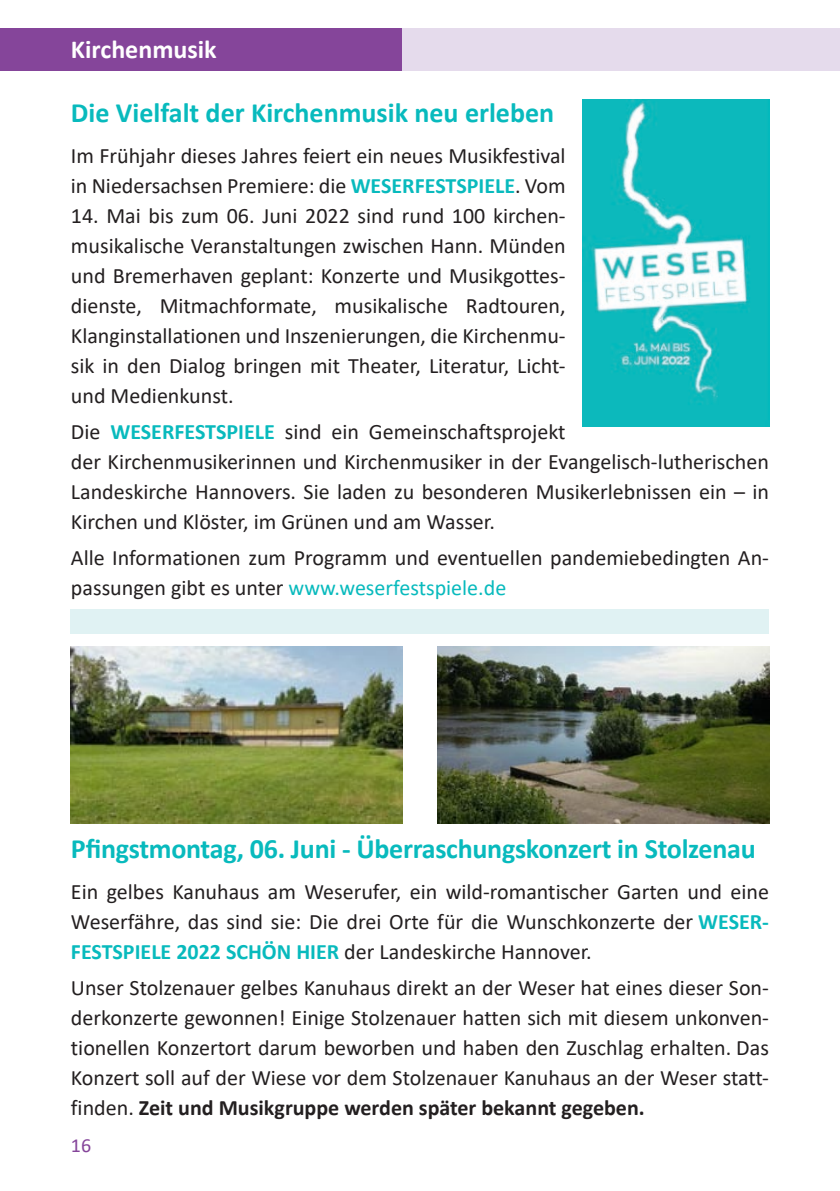
<style>
.page{position:relative;width:840px;height:1191px;background:#fff}
.page>*{position:absolute;margin:0;border:0;box-sizing:border-box;transform-origin:0 0}
.t1{font:700 28px "Calibri";letter-spacing:-.01em;color:#08babd}
.t2{font:700 26px "Calibri";color:#fff}
.t3{font:22px/30px "Calibri";color:#231f20}
.t4{font:20px "Calibri";color:#85459a}
.s1{font-weight:700;color:#08babd}
.s2{color:#08babd}
.s3{font-weight:700}
</style>
<div class="page">
<div style="left:0;top:28px;width:403px;height:43px;background:#85459a"></div>
<div style="left:403px;top:28px;width:436px;height:43px;background:#e5dbec"></div>
<hr style="left:839px;top:28px;width:1px;height:43px;background:#e5dbec">
<div style="left:71px;top:609px;width:697px;height:25px;background:#e0f2f3"></div>
<img style="left:582px;top:99px;width:186px;height:327px">
<img style="left:71px;top:647px;width:332px;height:176px">
<img style="left:437px;top:646px;width:331px;height:177px">
<p class="t2" style="left:71px;top:31px;width:147px">Kirchenmusik</p>
<p class="t1" style="left:71px;top:93px;width:484px">Die Vielfalt der Kirchenmusik neu erleben</p>
<p class="t3" style="left:71px;top:140px;width:496px">Im Frühjahr dieses Jahres feiert ein neues Musikfestival in Niedersachsen Premiere: die <span class="s1">WESERFESTSPIELE</span>. Vom</p>
<p class="t3" style="left:71px;top:200px;width:496px;text-align:justify">14. Mai bis zum 06. Juni 2022 sind rund 100 kirchen&shy;musikalische Veranstaltungen zwischen Hann. Münden und Bremerhaven geplant: Konzerte und Musikgottes&shy;dienste, Mitmachformate, musikalische Radtouren, Klanginstallationen und Inszenierungen, die Kirchenmu&shy;sik in den Dialog bringen mit Theater, Literatur, Licht&shy;und Medienkunst.</p>
<p class="t3" style="left:71px;top:416px;width:699px">Die <span class="s1">WESERFESTSPIELE</span> sind ein Gemeinschaftsprojekt<br>der Kirchenmusikerinnen und Kirchenmusiker in der Evangelisch-lutherischen Landeskirche Hannovers. Sie laden zu besonderen Musikerlebnissen ein – in Kirchen und Klöster, im Grünen und am Wasser.</p>
<p class="t3" style="left:71px;top:542px;width:699px">Alle Informationen zum Programm und eventuellen pandemiebedingten An&shy;passungen gibt es unter <span class="s2">www.weserfestspiele.de</span></p>
<p class="t1" style="left:71px;top:828px;width:686px">Pfingstmontag, 06. Juni - Überraschungskonzert in Stolzenau</p>
<p class="t3" style="left:71px;top:876px;width:699px;text-align:justify">Ein gelbes Kanuhaus am Weserufer, ein wild-romantischer Garten und eine Weserfähre, das sind sie: Die drei Orte für die Wunschkonzerte der <span class="s1">WESER-FESTSPIELE 2022 SCHÖN HIER</span> der Landeskirche Hannover.</p>
<p class="t3" style="left:71px;top:971px;width:699px;text-align:justify">Unser Stolzenauer gelbes Kanuhaus direkt an der Weser hat eines dieser Son&shy;derkonzerte gewonnen! Einige Stolzenauer hatten sich mit diesem unkonven&shy;tionellen Konzertort darum beworben und haben den Zuschlag erhalten. Das Konzert soll auf der Wiese vor dem Stolzenauer Kanuhaus an der Weser statt&shy;finden. <span class="s3">Zeit und Musikgruppe werden später bekannt gegeben.</span></p>
<p class="t4" style="left:71px;top:1131px;width:22px">16</p>
</div>
